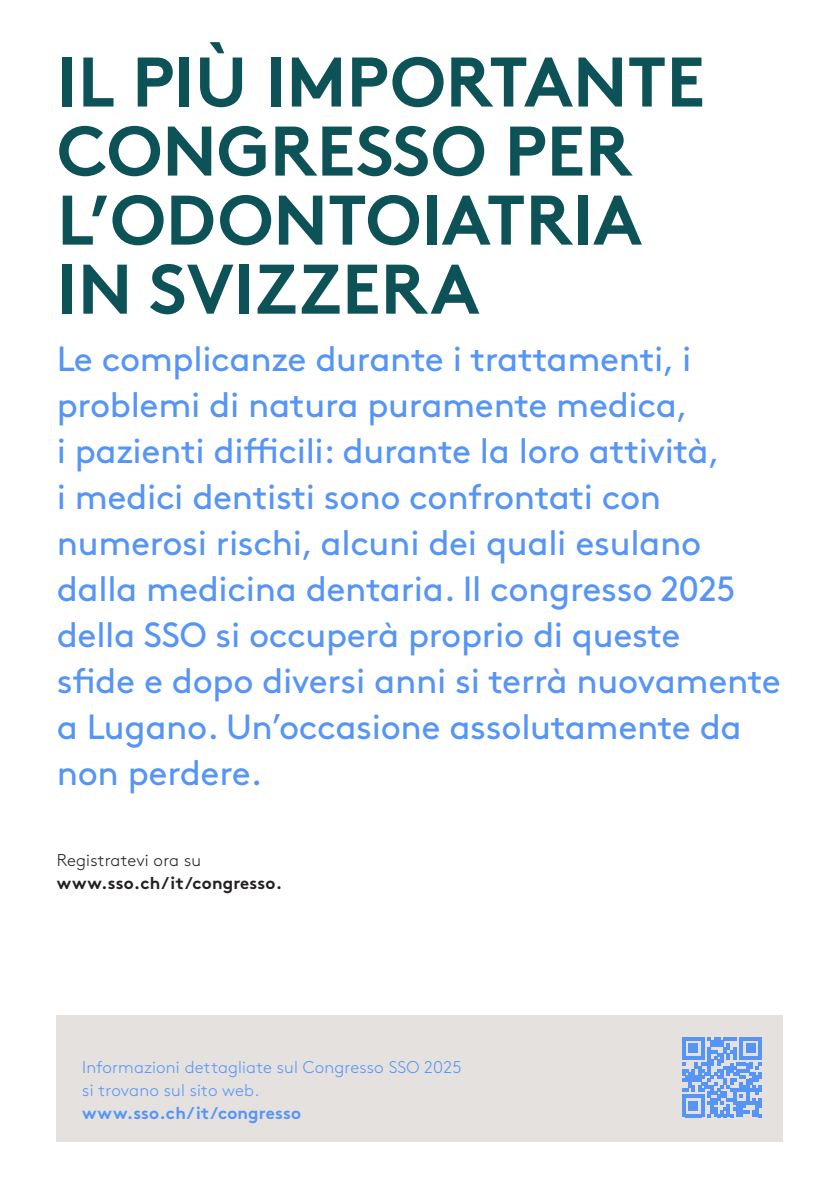
<style>
.page{position:relative;width:840px;height:1191px;background:#fff}
.page>*{position:absolute;margin:0;border:0;box-sizing:border-box;transform-origin:0 0}
.t1{font:700 70px/69px "Brown Pro";color:#0d5257}
.t2{font:35px/46px "Brown Pro";letter-spacing:-.01em;color:#5695f6}
.t3{font:300 17px/23px "Brown Pro";letter-spacing:.01em;color:#5695f6}
.t4{font:700 17px "Brown Pro";letter-spacing:.01em;color:#231f20}
.t5{font:700 17px "Brown Pro";letter-spacing:.01em;color:#5695f6}
.t6{font:300 17px "Brown Pro";letter-spacing:.01em;color:#231f20}
</style>
<div class="page">
<div style="left:57px;top:1015px;width:725px;height:127px;background:#e5e1de"></div>
<svg style="left:682px;top:1037px;width:79px;height:80px"></svg>
<h1 class="t1" style="left:57px;top:40px;width:649px">IL PIÙ IMPORTANTE<br>CONGRESSO PER<br>L’ODONTOIATRIA<br>IN SVIZZERA</h1>
<p class="t2" style="left:57px;top:333px;width:725px">Le complicanze durante i trattamenti, i problemi di natura puramente medica,<br>i pazienti difficili: durante la loro attività,<br>i medici dentisti sono confrontati con numerosi rischi, alcuni dei quali esulano dalla medicina dentaria. Il congresso 2025 della SSO si occuperà proprio di queste<br>sfide e dopo diversi anni si terrà nuovamente a Lugano. Un’occasione assolutamente da non perdere.</p>
<p class="t6" style="left:57px;top:847px;width:146px">Registratevi ora su</p>
<p class="t4" style="left:57px;top:869px;width:227px">www.sso.ch/it/congresso.</p>
<p class="t3" style="left:82px;top:1054px;width:380px">Informazioni dettagliate sul Congresso SSO 2025 si trovano sul sito web.</p>
<p class="t5" style="left:82px;top:1099px;width:220px">www.sso.ch/it/congresso</p>
</div>
